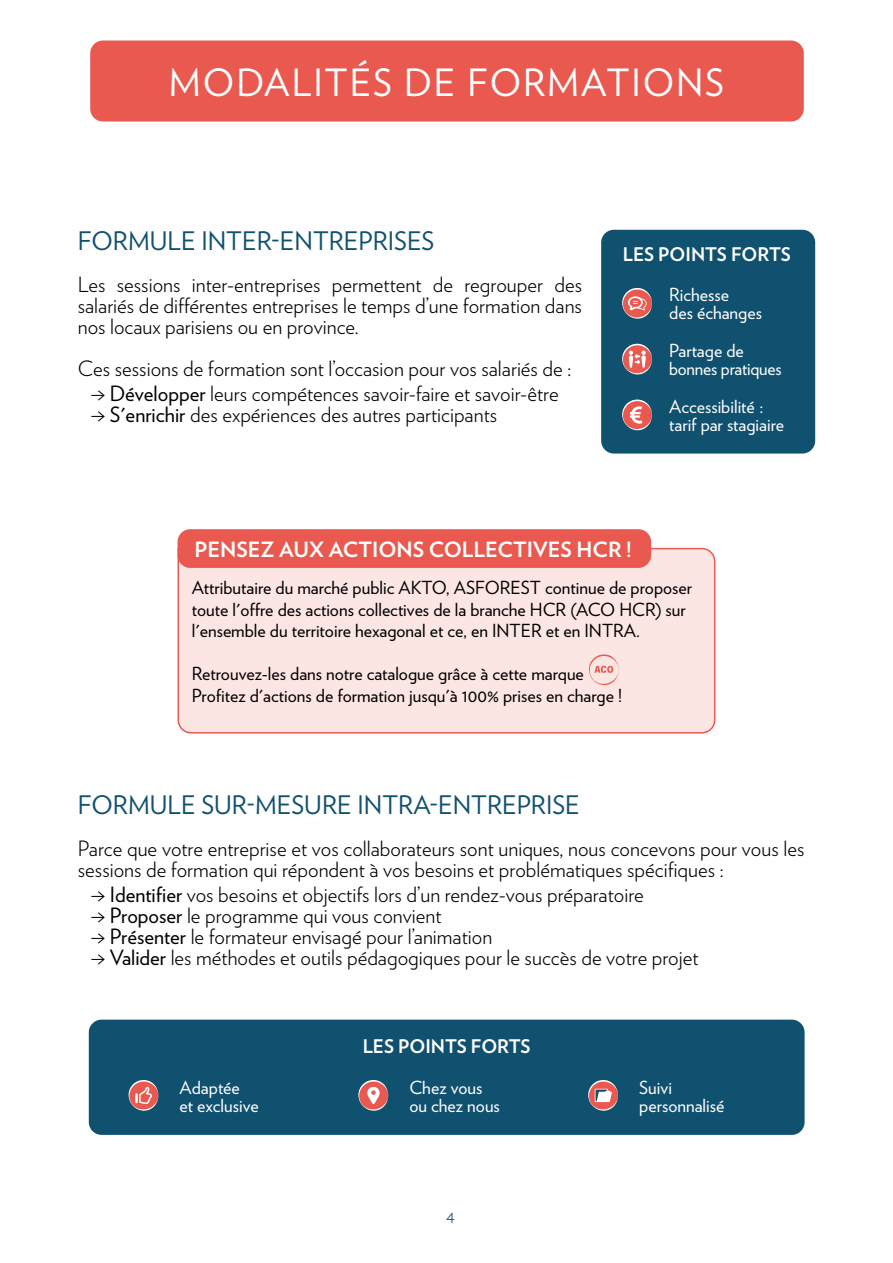
<style>
.page{position:relative;width:893px;height:1263px;background:#fff}
.page>*{position:absolute;margin:0;border:0;box-sizing:border-box;transform-origin:0 0}
.t1{font:37.5px "Verlag";letter-spacing:.05em;color:#fff}
.t2{font:25.5px "Verlag";color:#115170}
.t3{font:300 21px/21px "Verlag";color:#000}
.t4{font:700 21px "Verlag";color:#fff}
.t5{font:700 18.75px "Verlag";color:#fff}
.t6{font:18px/21.6px "Verlag";color:#000}
.t7{font:18px/18px "Verlag";color:#fff}
.t8{font:300 18px "Verlag";color:#115170}
.s1{font-weight:400}
</style>
<div class="page">
<div style="left:90px;top:41px;width:714px;height:81px;background:#e9594f;border-radius:13px"></div>
<div style="left:601px;top:230px;width:214px;height:223px;background:#115170;border-radius:13px"></div>
<svg style="left:622px;top:344px;width:30px;height:30px"></svg>
<svg style="left:622px;top:399px;width:30px;height:31px"></svg>
<svg style="left:622px;top:288px;width:30px;height:31px"></svg>
<div style="left:89px;top:1020px;width:716px;height:115px;background:#115170;border-radius:13px"></div>
<svg style="left:588px;top:1080px;width:30px;height:31px"></svg>
<svg style="left:129px;top:1080px;width:29px;height:31px"></svg>
<svg style="left:358px;top:1080px;width:30px;height:31px"></svg>
<div style="left:177px;top:547px;width:539px;height:187px;background:#fce6e4"></div>
<div style="left:178px;top:529px;width:473px;height:39px;background:#e9594f;border-radius:13px"></div>
<svg style="left:589px;top:653px;width:30px;height:32px"></svg>
<h1 class="t1" style="left:169px;top:54px;width:556px">MODALITÉS DE FORMATIONS</h1>
<p class="t2" style="left:78px;top:222px;width:358px">FORMULE INTER-ENTREPRISES</p>
<p class="t3" style="left:78px;top:273px;width:506px;text-align:justify">Les sessions inter-entreprises permettent de regrouper des salariés de différentes entreprises le temps d’une formation dans nos locaux parisiens ou en province.</p>
<p class="t3" style="left:78px;top:357px;width:495px">Ces sessions de formation sont l’occasion pour vos salariés de :</p>
<p class="t3" style="left:91px;top:382px;width:470px">→ <span class="s1">Développer</span> leurs compétences savoir-faire et savoir-être</p>
<p class="t3" style="left:91px;top:403px;width:408px">→ <span class="s1">S'enrichir</span> des expériences des autres participants</p>
<p class="t5" style="left:623px;top:239px;width:169px">LES POINTS FORTS</p>
<p class="t7" style="left:669px;top:285px;width:94px">Richesse<br>des échanges</p>
<p class="t7" style="left:669px;top:341px;width:114px">Partage de bonnes pratiques</p>
<p class="t7" style="left:669px;top:397px;width:116px">Accessibilité : tarif par stagiaire</p>
<p class="t4" style="left:195px;top:533px;width:439px">PENSEZ AUX ACTIONS COLLECTIVES HCR !</p>
<p class="t6" style="left:192px;top:576px;width:502px">Attributaire du marché public AKTO, ASFOREST continue de proposer toute l'offre des actions collectives de la branche HCR (ACO HCR) sur l'ensemble du territoire hexagonal et ce, en INTER et en INTRA.</p>
<p class="t6" style="left:192px;top:662px;width:432px">Retrouvez-les dans notre catalogue grâce à cette marque<br>Profitez d'actions de formation jusqu'à 100% prises en charge !</p>
<p class="t2" style="left:78px;top:786px;width:504px">FORMULE SUR-MESURE INTRA-ENTREPRISE</p>
<p class="t3" style="left:78px;top:837px;width:728px">Parce que votre entreprise et vos collaborateurs sont uniques, nous concevons pour vous les sessions de formation qui répondent à vos besoins et problématiques spécifiques :</p>
<p class="t3" style="left:91px;top:883px;width:555px">→ <span class="s1">Identifier</span> vos besoins et objectifs lors d’un rendez-vous préparatoire</p>
<p class="t3" style="left:91px;top:904px;width:353px">→ <span class="s1">Proposer</span> le programme qui vous convient</p>
<p class="t3" style="left:91px;top:925px;width:403px">→ <span class="s1">Présenter</span> le formateur envisagé pour l’animation</p>
<p class="t3" style="left:91px;top:946px;width:609px">→ <span class="s1">Valider</span> les méthodes et outils pédagogiques pour le succès de votre projet</p>
<p class="t5" style="left:363px;top:1032px;width:169px">LES POINTS FORTS</p>
<p class="t7" style="left:180px;top:1077px;width:81px">Adaptée<br>et exclusive</p>
<p class="t7" style="left:409px;top:1077px;width:92px">Chez vous ou chez nous</p>
<p class="t8" style="left:446px;top:1203px;width:10px">4</p>
<p class="t7" style="left:639px;top:1077px;width:87px">Suivi personnalisé</p>
</div>
